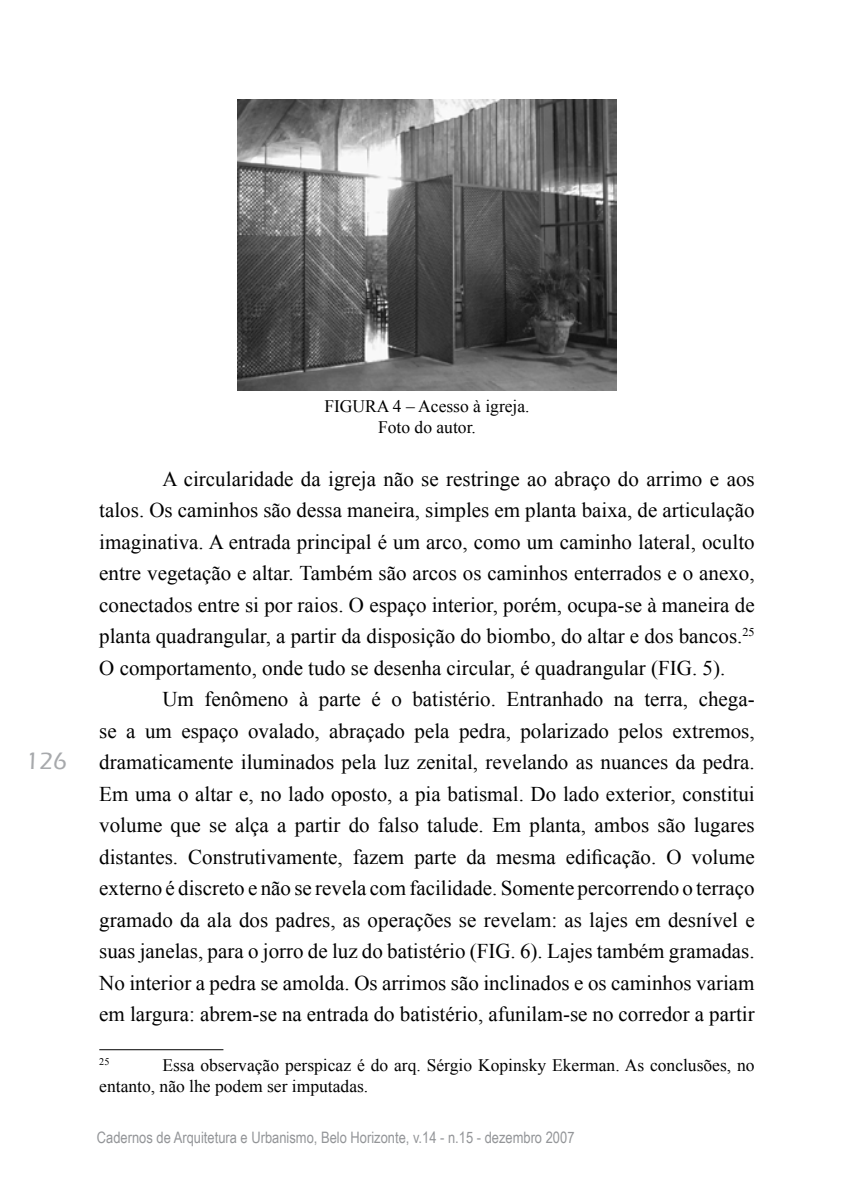
<style>
.page{position:relative;width:854px;height:1191px;background:#fff}
.page>*{position:absolute;margin:0;border:0;box-sizing:border-box;transform-origin:0 0}
.t1{font:500 24.5px "Eras ITC";color:#a7a9ac}
.t2{font:21px/31.5px "Times New Roman";color:#000}
.t3{font:17.5px/21px "Times New Roman";color:#000;text-align:center}
.t4{font:15.75px "Arial Narrow";color:#939598}
.t5{font:10.15px "Times New Roman";color:#000}
</style>
<div class="page">
<hr style="left:99px;top:1049px;width:124px;height:1px;background:#000">
<img style="left:238px;top:99px;width:378px;height:291px">
<p class="t1" style="left:25px;top:747px;width:43px">126</p>
<p class="t3" style="left:324px;top:395px;width:207px">FIGURA 4 – Acesso à igreja.<br>Foto do autor.</p>
<p class="t2" style="left:99px;top:462px;width:656px;text-indent:63px">A circularidade da igreja não se restringe ao abraço do arrimo e aos talos. Os caminhos são dessa maneira, simples em planta baixa, de articulação imaginativa. A entrada principal é um arco, como um caminho lateral, oculto entre vegetação e altar. Também são arcos os caminhos enterrados e o anexo, conectados entre si por raios. O espaço interior, porém, ocupa-se à maneira de planta quadrangular, a partir da disposição do biombo, do altar e dos bancos.<br>O comportamento, onde tudo se desenha circular, é quadrangular (FIG. 5).</p>
<p class="t2" style="left:99px;top:683px;width:656px;text-align:justify;text-indent:63px">Um fenômeno à parte é o batistério. Entranhado na terra, chega&shy;se a um espaço ovalado, abraçado pela pedra, polarizado pelos extremos, dramaticamente iluminados pela luz zenital, revelando as nuances da pedra.<br>Em uma o altar e, no lado oposto, a pia batismal. Do lado exterior, constitui volume que se alça a partir do falso talude. Em planta, ambos são lugares distantes. Construtivamente, fazem parte da mesma edificação. O volume externo é discreto e não se revela com facilidade. Somente percorrendo o terraço gramado da ala dos padres, as operações se revelam: as lajes em desnível e suas janelas, para o jorro de luz do batistério (FIG. 6). Lajes também gramadas.<br>No interior a pedra se amolda. Os arrimos são inclinados e os caminhos variam em largura: abrem-se na entrada do batistério, afunilam-se no corredor a partir</p>
<p class="t5" style="left:99px;top:1054px;width:12px">25</p>
<p class="t3" style="left:99px;top:1054px;width:656px;text-align:left;text-indent:63px">Essa observação perspicaz é do arq. Sérgio Kopinsky Ekerman. As conclusões, no entanto, não lhe podem ser imputadas.</p>
<p class="t4" style="left:97px;top:1125px;width:479px">Cadernos de Arquitetura e Urbanismo, Belo Horizonte, v.14 - n.15 - dezembro 2007</p>
</div>
